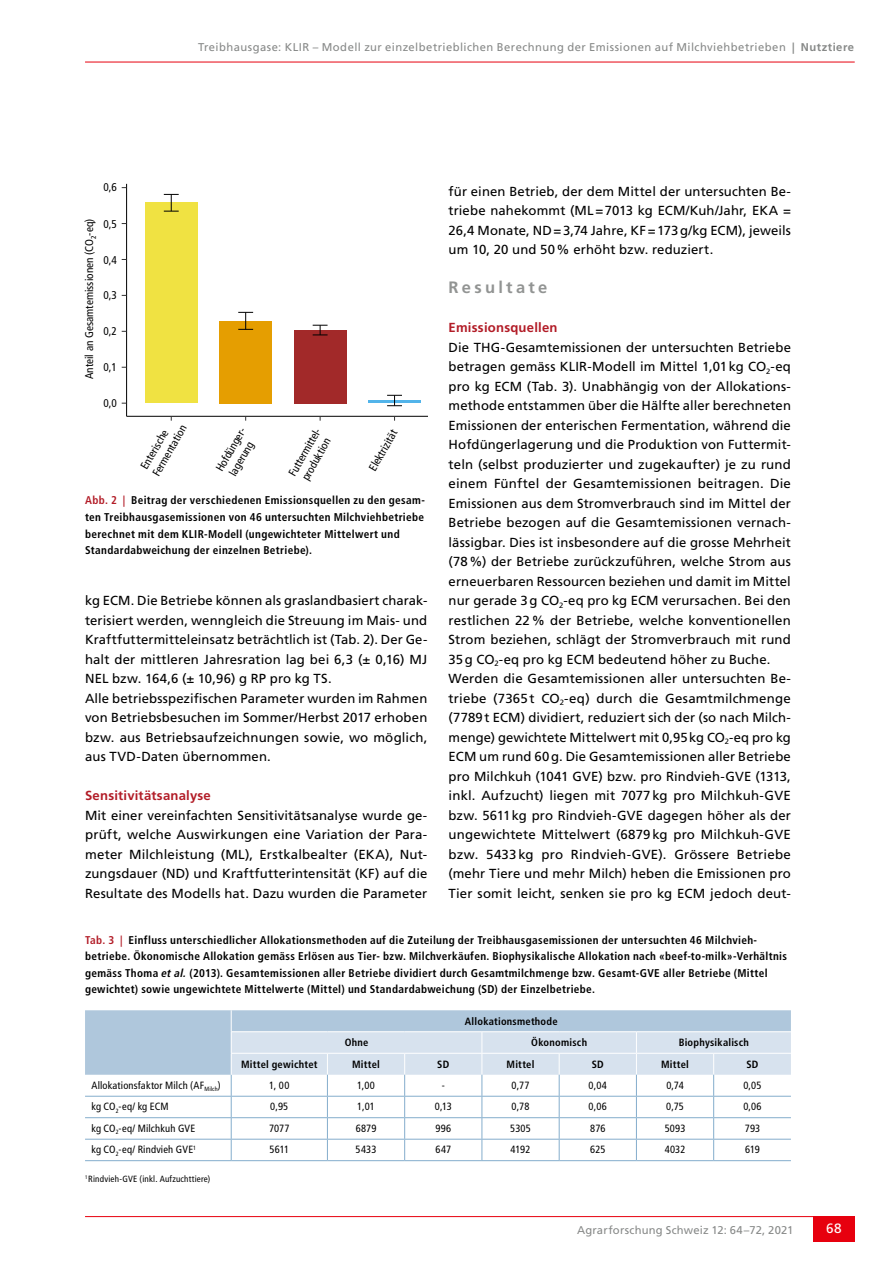
<style>
.page{position:relative;width:893px;height:1263px;background:#fff}
.page>*{position:absolute;margin:0;border:0;box-sizing:border-box;transform-origin:0 0}
.t1{font:700 16.5px "Frutiger LT Std";letter-spacing:.2em;color:#929493}
.t2{font:13.5px "Frutiger LT Std";color:#fff}
.t3{font:13.2px/19.5px "Frutiger LT Std";letter-spacing:.01em;color:#000}
.t4{font:700 13.2px "Frutiger LT Std";letter-spacing:.015em;color:#b21c27}
.t5{font:700 condensed 11.25px/16.5px "Frutiger LT Std";letter-spacing:.03em;color:#000}
.t6{font:condensed 11.25px/13.5px "Frutiger LT Std";color:#000}
.t7{font:11.25px "Frutiger LT Std";letter-spacing:.035em;color:#878988}
.t8{font:11.25px "Frutiger LT Std";letter-spacing:.015em;color:#878988}
.t9{font:condensed 10.5px "Frutiger LT Std";letter-spacing:.015em;color:#000}
.t10{font:700 condensed 10.5px "Frutiger LT Std";letter-spacing:.02em;color:#000}
.t11{font:condensed 9px "Frutiger LT Std";letter-spacing:.02em;color:#000}
.s1{font-weight:700}
.s2{color:#b21c27}
.s3{font-style:italic}
</style>
<div class="page">
<hr style="left:85px;top:62px;width:770px;height:1px;background:#e7000e">
<hr style="left:85px;top:1216px;width:770px;height:1px;background:#e7000e">
<div style="left:813px;top:1216px;width:42px;height:26px;background:#e7000e"></div>
<div style="left:85px;top:1010px;width:146px;height:65px;background:#afc7dc"></div>
<hr style="left:85px;top:1096px;width:146px;height:1px;background:#84adcc">
<hr style="left:85px;top:1117px;width:146px;height:1px;background:#84adcc">
<hr style="left:85px;top:1139px;width:146px;height:1px;background:#84adcc">
<hr style="left:85px;top:1160px;width:146px;height:1px;background:#84adcc">
<hr style="left:231px;top:1160px;width:96px;height:1px;background:#84adcc">
<hr style="left:327px;top:1160px;width:78px;height:1px;background:#84adcc">
<hr style="left:405px;top:1160px;width:77px;height:1px;background:#84adcc">
<hr style="left:482px;top:1160px;width:77px;height:1px;background:#84adcc">
<hr style="left:559px;top:1160px;width:77px;height:1px;background:#84adcc">
<hr style="left:636px;top:1160px;width:78px;height:1px;background:#84adcc">
<hr style="left:714px;top:1160px;width:77px;height:1px;background:#84adcc">
<svg style="left:231px;top:1010px;width:560px;height:150px"></svg>
<div style="left:145px;top:203px;width:52px;height:200px;background:#f0e242"></div>
<div style="left:220px;top:321px;width:52px;height:82px;background:#e59e01"></div>
<div style="left:294px;top:330px;width:52px;height:73px;background:#a22929"></div>
<hr style="left:368px;top:400px;width:53px;height:3px;background:#52b4ea">
<svg style="left:164px;top:194px;width:15px;height:18px"></svg>
<svg style="left:238px;top:312px;width:15px;height:18px"></svg>
<svg style="left:313px;top:325px;width:15px;height:11px"></svg>
<svg style="left:387px;top:395px;width:15px;height:11px"></svg>
<hr style="left:126px;top:184px;width:1px;height:232px;background:#000">
<hr style="left:127px;top:416px;width:300px;height:1px;background:#000">
<p class="t7" style="left:198px;top:40px;width:657px">Treibhausgase: KLIR – Modell zur einzelbetrieblichen Berechnung der Emissionen auf Milchviehbetrieben <span class="s1">| Nutztiere</span></p>
<p class="t6" style="left:103px;top:180px;width:15px">0,6</p>
<p class="t3" style="left:449px;top:181px;width:344px;text-align:justify">für einen Betrieb, der dem Mittel der untersuchten Be&shy;triebe nahekommt (ML=7013 kg ECM/Kuh/Jahr, EKA = 26,4 Monate, ND=3,74 Jahre, KF=173g/kg ECM), jeweils um 10, 20 und 50% erhöht bzw. reduziert.</p>
<p class="t1" style="left:449px;top:278px;width:100px">Resultate</p>
<p class="t4" style="left:449px;top:320px;width:111px">Emissionsquellen</p>
<p class="t3" style="left:449px;top:337px;width:344px">Die THG-Gesamtemissionen der untersuchten Betriebe betragen gemäss KLIR-Modell im Mittel 1,01kg CO<sub>2</sub>-eq pro kg ECM (Tab. 3). Unabhängig von der Allokations&shy;methode entstammen über die Hälfte aller berechneten Emissionen der enterischen Fermentation, während die Hofdüngerlagerung und die Produktion von Futtermit&shy;teln (selbst produzierter und zugekaufter) je zu rund einem Fünftel der Gesamtemissionen beitragen. Die Emissionen aus dem Stromverbrauch sind im Mittel der Betriebe bezogen auf die Gesamtemissionen vernach&shy;lässigbar. Dies ist insbesondere auf die grosse Mehrheit (78%) der Betriebe zurückzuführen, welche Strom aus erneuerbaren Ressourcen beziehen und damit im Mittel nur gerade 3g CO<sub>2</sub>-eq pro kg ECM verursachen. Bei den restlichen 22% der Betriebe, welche konventionellen Strom beziehen, schlägt der Stromverbrauch mit rund 35g CO<sub>2</sub>-eq pro kg ECM bedeutend höher zu Buche.<br>Werden die Gesamtemissionen aller untersuchten Be&shy;triebe (7365t CO<sub>2</sub>-eq) durch die Gesamtmilchmenge (7789t ECM) dividiert, reduziert sich der (so nach Milch&shy;menge) gewichtete Mittelwert mit 0,95kg CO<sub>2</sub>-eq pro kg ECM um rund 60g. Die Gesamtemissionen aller Betriebe pro Milchkuh (1041 GVE) bzw. pro Rindvieh-GVE (1313, inkl. Aufzucht) liegen mit 7077kg pro Milchkuh-GVE bzw. 5611kg pro Rindvieh-GVE dagegen höher als der ungewichtete Mittelwert (6879kg pro Milchkuh-GVE bzw. 5433 kg pro Rindvieh-GVE). Grössere Betriebe (mehr Tiere und mehr Milch) heben die Emissionen pro Tier somit leicht, senken sie pro kg ECM jedoch deut-</p>
<p class="t5" style="left:85px;top:932px;width:703px"><span class="s2">Tab. 3 |</span> Einfluss unterschiedlicher Allokationsmethoden auf die Zuteilung der Treibhausgasemissionen der untersuchten 46 Milchvieh&shy;betriebe. Ökonomische Allokation gemäss Erlösen aus Tier- bzw. Milchverkäufen. Biophysikalische Allokation nach «beef-to-milk»-Verhältnis gemäss Thoma <span class="s3">et al.</span> (2013). Gesamtemissionen aller Betriebe dividiert durch Gesamtmilchmenge bzw. Gesamt-GVE aller Betriebe (Mittel gewichtet) sowie ungewichtete Mittelwerte (Mittel) und Standardabweichung (SD) der Einzelbetriebe.</p>
<p class="t10" style="left:465px;top:1015px;width:94px">Allokationsmethode</p>
<p class="t10" style="left:345px;top:1036px;width:25px">Ohne</p>
<p class="t10" style="left:531px;top:1036px;width:57px">Ökonomisch</p>
<p class="t10" style="left:679px;top:1036px;width:72px">Biophysikalisch</p>
<p class="t10" style="left:241px;top:1058px;width:78px">Mittel gewichtet</p>
<p class="t10" style="left:352px;top:1058px;width:29px">Mittel</p>
<p class="t10" style="left:437px;top:1058px;width:14px">SD</p>
<p class="t10" style="left:507px;top:1058px;width:29px">Mittel</p>
<p class="t10" style="left:592px;top:1058px;width:14px">SD</p>
<p class="t10" style="left:661px;top:1058px;width:29px">Mittel</p>
<p class="t10" style="left:746px;top:1058px;width:14px">SD</p>
<p class="t9" style="left:91px;top:1079px;width:131px">Allokationsfaktor Milch (AF<sub>Milch</sub>)</p>
<p class="t9" style="left:269px;top:1079px;width:22px">1, 00</p>
<p class="t9" style="left:357px;top:1079px;width:19px">1,00</p>
<p class="t9" style="left:442px;top:1079px;width:5px">-</p>
<p class="t9" style="left:512px;top:1079px;width:19px">0,77</p>
<p class="t9" style="left:589px;top:1079px;width:20px">0,04</p>
<p class="t9" style="left:666px;top:1079px;width:19px">0,74</p>
<p class="t9" style="left:743px;top:1079px;width:20px">0,05</p>
<p class="t9" style="left:91px;top:1101px;width:79px">kg CO<sub>2</sub>-eq/ kg ECM</p>
<p class="t9" style="left:270px;top:1101px;width:20px">0,95</p>
<p class="t9" style="left:357px;top:1101px;width:19px">1,01</p>
<p class="t9" style="left:435px;top:1101px;width:19px">0,13</p>
<p class="t9" style="left:512px;top:1101px;width:19px">0,78</p>
<p class="t9" style="left:589px;top:1101px;width:20px">0,06</p>
<p class="t9" style="left:666px;top:1101px;width:19px">0,75</p>
<p class="t9" style="left:743px;top:1101px;width:20px">0,06</p>
<p class="t9" style="left:91px;top:1122px;width:105px">kg CO<sub>2</sub>-eq/ Milchkuh GVE</p>
<p class="t9" style="left:269px;top:1122px;width:22px">7077</p>
<p class="t9" style="left:356px;top:1122px;width:22px">6879</p>
<p class="t9" style="left:435px;top:1122px;width:17px">996</p>
<p class="t9" style="left:510px;top:1122px;width:22px">5305</p>
<p class="t9" style="left:590px;top:1122px;width:17px">876</p>
<p class="t9" style="left:665px;top:1122px;width:22px">5093</p>
<p class="t9" style="left:745px;top:1122px;width:17px">793</p>
<p class="t9" style="left:91px;top:1144px;width:106px">kg CO<sub>2</sub>-eq/ Rindvieh GVE<sup>1</sup></p>
<p class="t9" style="left:269px;top:1144px;width:21px">5611</p>
<p class="t9" style="left:356px;top:1144px;width:22px">5433</p>
<p class="t9" style="left:436px;top:1144px;width:17px">647</p>
<p class="t9" style="left:511px;top:1144px;width:21px">4192</p>
<p class="t9" style="left:590px;top:1144px;width:17px">625</p>
<p class="t9" style="left:665px;top:1144px;width:22px">4032</p>
<p class="t9" style="left:745px;top:1144px;width:16px">619</p>
<p class="t11" style="left:85px;top:1173px;width:127px"><sup>1</sup>Rindvieh-GVE (inkl. Aufzuchttiere)</p>
<p class="t6" style="left:83px;top:379px;width:162px;rotate:-90deg">Anteil an Gesamtemissionen (CO -eq)</p>
<p class="t6" style="left:103px;top:217px;width:15px">0,5</p>
<p class="t6" style="left:89px;top:239px;width:5px;rotate:-90deg">²</p>
<p class="t6" style="left:103px;top:253px;width:15px">0,4</p>
<p class="t6" style="left:103px;top:288px;width:15px">0,3</p>
<p class="t6" style="left:103px;top:325px;width:15px">0,2</p>
<p class="t6" style="left:103px;top:361px;width:15px">0,1</p>
<p class="t6" style="left:103px;top:396px;width:15px">0,0</p>
<p class="t6" style="left:138px;top:465px;width:58px;rotate:-60deg">Enterische<br>Fermentation</p>
<p class="t6" style="left:213px;top:467px;width:50px;rotate:-60deg">Hofdünger&shy;lagerung</p>
<p class="t6" style="left:286px;top:471px;width:55px;rotate:-60deg">Futtermittel&shy;produktion</p>
<p class="t6" style="left:366px;top:467px;width:47px;rotate:-60deg">Elektrizität</p>
<p class="t5" style="left:85px;top:492px;width:341px"><span class="s2">Abb. 2 |</span> Beitrag der verschiedenen Emissionsquellen zu den gesam&shy;ten Treibhausgasemissionen von 46 untersuchten Milchviehbetriebe berechnet mit dem KLIR-Modell (ungewichteter Mittelwert und Standardabweichung der einzelnen Betriebe).</p>
<p class="t3" style="left:85px;top:591px;width:344px">kg ECM. Die Betriebe können als graslandbasiert charak&shy;terisiert werden, wenngleich die Streuung im Mais- und Kraftfuttermitteleinsatz beträchtlich ist (Tab. 2). Der Ge&shy;halt der mittleren Jahresration lag bei 6,3 (± 0,16) MJ NEL bzw. 164,6 (± 10,96) g RP pro kg TS.<br>Alle betriebsspezifischen Parameter wurden im Rahmen von Betriebsbesuchen im Sommer/Herbst 2017 erhoben bzw. aus Betriebsaufzeichnungen sowie, wo möglich, aus TVD-Daten übernommen.</p>
<p class="t4" style="left:85px;top:788px;width:127px">Sensitivitätsanalyse</p>
<p class="t3" style="left:85px;top:805px;width:344px;text-align:justify">Mit einer vereinfachten Sensitivitätsanalyse wurde ge&shy;prüft, welche Auswirkungen eine Variation der Para&shy;meter Milchleistung (ML), Erstkalbealter (EKA), Nut&shy;zungsdauer (ND) und Kraftfutterintensität (KF) auf die Resultate des Modells hat. Dazu wurden die Parameter</p>
<p class="t8" style="left:577px;top:1223px;width:218px">Agrarforschung Schweiz 12: 64–72, 2021</p>
<p class="t2" style="left:826px;top:1221px;width:17px">68</p>
</div>
